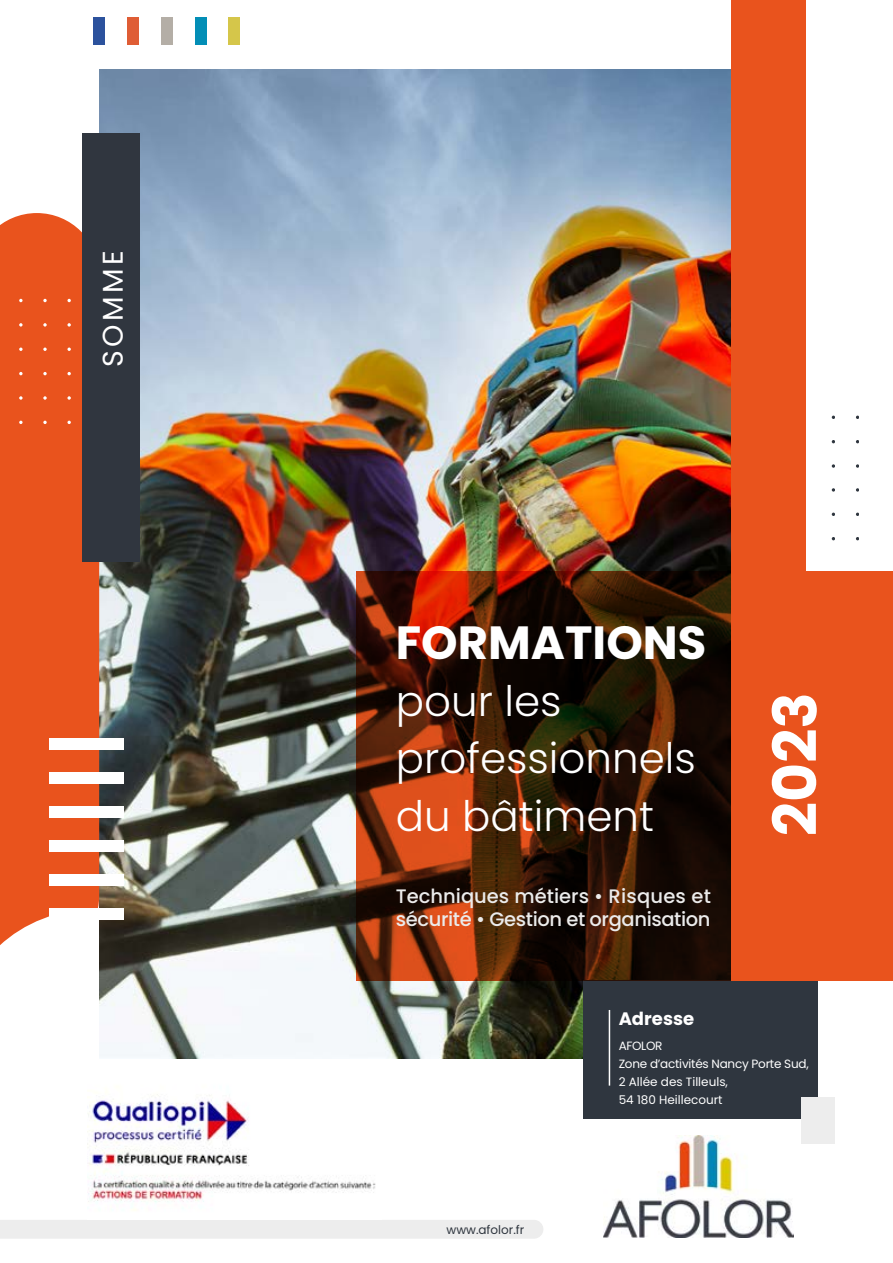
<style>
.page{position:relative;width:893px;height:1263px;background:#fff}
.page>*{position:absolute;margin:0;border:0;box-sizing:border-box;transform-origin:0 0}
.t1{font:700 60px "Poppins";color:#fff}
.t2{font:700 46.5px "Poppins";color:#fff}
.t3{font:300 42px/57.2px "Poppins";color:#fff}
.t4{font:28.5px "Poppins";letter-spacing:.12em;color:#fff}
.t5{font:500 19.5px/23.4px "Poppins";letter-spacing:-.02em;color:#ebebeb}
.t6{font:700 18px "Poppins";color:#fff}
.t7{font:12px/18px "Poppins";letter-spacing:-.01em;color:#fff}
.t8{font:12px "Poppins";color:#2f363f}
</style>
<div class="page">
<img style="left:100px;top:70px;width:631px;height:988px">
<div style="left:0;top:213px;width:99px;height:732px;background:#e9531d"></div>
<div style="left:731px;top:0;width:75px;height:591px;background:#e9531d"></div>
<div style="left:0;top:1220px;width:543px;height:19px;background:#ededed"></div>
<div style="left:94px;top:17px;width:11px;height:27px;background:#2c529d"></div>
<div style="left:127px;top:17px;width:12px;height:27px;background:#df5d35"></div>
<div style="left:161px;top:17px;width:12px;height:27px;background:#b4aea6"></div>
<div style="left:195px;top:17px;width:11px;height:27px;background:#038eb6"></div>
<div style="left:228px;top:17px;width:12px;height:27px;background:#d5c64a"></div>
<svg style="left:832px;top:464px;width:3px;height:4px"></svg>
<svg style="left:856px;top:464px;width:3px;height:4px"></svg>
<div style="left:583px;top:980px;width:235px;height:138px;background:#2f363f"></div>
<div style="left:801px;top:1098px;width:33px;height:46px;background:#ededed"></div>
<svg style="left:19px;top:421px;width:4px;height:3px"></svg>
<svg style="left:19px;top:396px;width:4px;height:4px"></svg>
<svg style="left:19px;top:372px;width:4px;height:3px"></svg>
<svg style="left:19px;top:348px;width:4px;height:3px"></svg>
<svg style="left:19px;top:323px;width:4px;height:4px"></svg>
<svg style="left:19px;top:299px;width:4px;height:3px"></svg>
<svg style="left:43px;top:421px;width:4px;height:3px"></svg>
<svg style="left:43px;top:396px;width:4px;height:4px"></svg>
<svg style="left:43px;top:372px;width:4px;height:3px"></svg>
<svg style="left:43px;top:348px;width:4px;height:3px"></svg>
<svg style="left:43px;top:323px;width:4px;height:4px"></svg>
<svg style="left:43px;top:299px;width:4px;height:3px"></svg>
<svg style="left:67px;top:421px;width:4px;height:3px"></svg>
<svg style="left:67px;top:396px;width:4px;height:4px"></svg>
<svg style="left:67px;top:372px;width:4px;height:3px"></svg>
<svg style="left:67px;top:348px;width:4px;height:3px"></svg>
<svg style="left:67px;top:323px;width:4px;height:4px"></svg>
<svg style="left:67px;top:299px;width:4px;height:3px"></svg>
<img style="left:604px;top:1135px;width:189px;height:102px">
<img style="left:88px;top:1094px;width:288px;height:117px">
<hr style="left:609px;top:1010px;width:1px;height:75px;background:#fff">
<div style="left:50px;top:908px;width:74px;height:12px;background:#fff"></div>
<div style="left:50px;top:874px;width:74px;height:12px;background:#fff"></div>
<div style="left:50px;top:840px;width:74px;height:12px;background:#fff"></div>
<div style="left:50px;top:806px;width:74px;height:12px;background:#fff"></div>
<div style="left:50px;top:772px;width:74px;height:12px;background:#fff"></div>
<div style="left:50px;top:738px;width:74px;height:12px;background:#fff"></div>
<div style="left:83px;top:133px;width:57px;height:429px;background:#30363f"></div>
<svg style="left:356px;top:571px;width:375px;height:409px;background:#411906"></svg>
<svg style="left:832px;top:488px;width:3px;height:4px"></svg>
<svg style="left:856px;top:488px;width:3px;height:4px"></svg>
<div style="left:731px;top:571px;width:162px;height:409px;background:#e9531d"></div>
<h3 class="t4" style="left:96px;top:367px;width:118px;rotate:-90deg">SOMME</h3>
<h2 class="t2" style="left:396px;top:616px;width:312px">FORMATIONS</h2>
<h3 class="t3" style="left:396px;top:673px;width:302px">pour les professionnels du bâtiment</h3>
<h3 class="t5" style="left:396px;top:884px;width:317px">Techniques métiers • Risques et sécurité • Gestion et organisation</h3>
<h1 class="t1" style="left:761px;top:836px;width:145px;rotate:-90deg">2023</h1>
<p class="t8" style="left:446px;top:1223px;width:79px">www.afolor.fr</p>
<h3 class="t6" style="left:619px;top:1008px;width:77px">Adresse</h3>
<p class="t7" style="left:619px;top:1037px;width:192px">AFOLOR<br>Zone d’activités Nancy Porte Sud,<br>2 Allée des Tilleuls,<br>54 180 Heillecourt</p>
</div>
